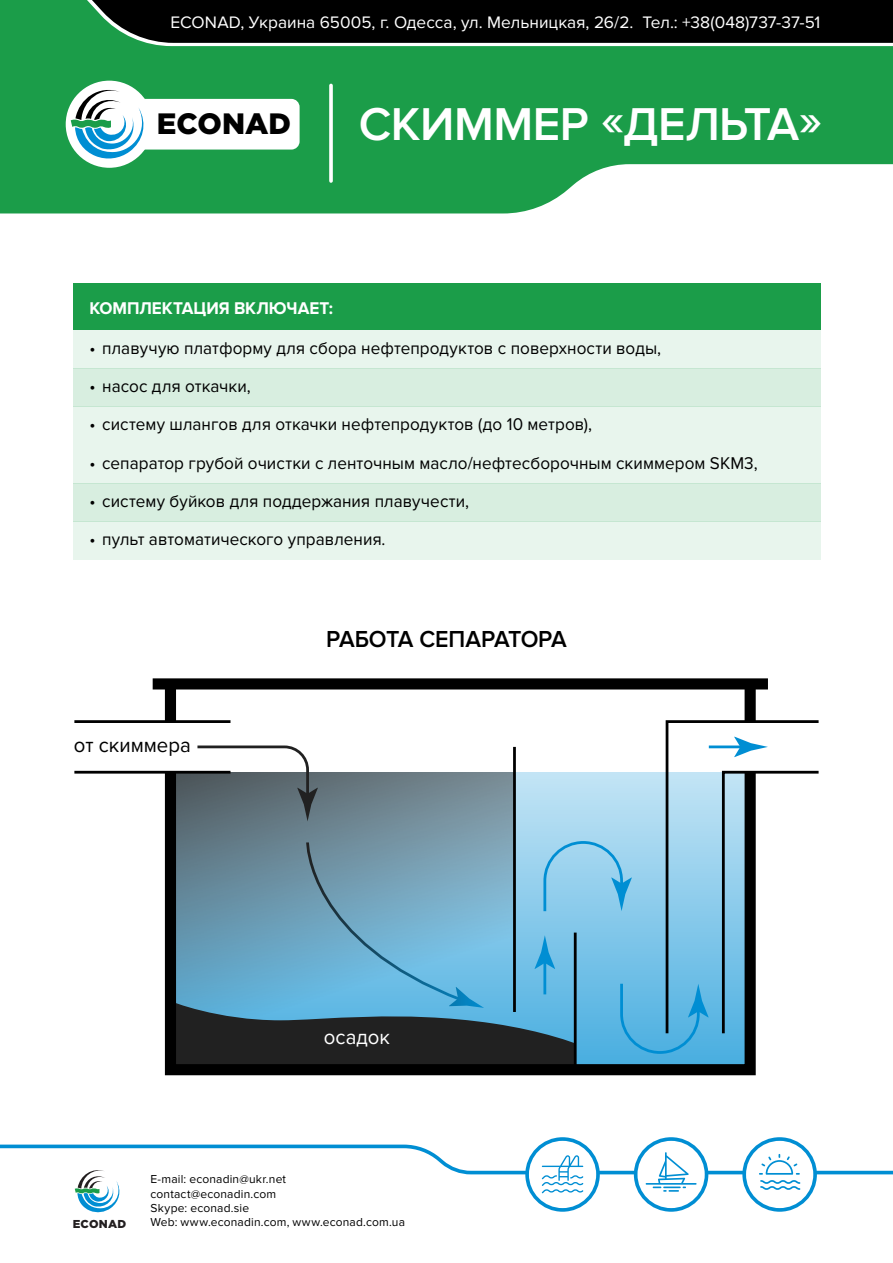
<style>
.page{position:relative;width:893px;height:1263px;background:#fff}
.page>*{position:absolute;margin:0;border:0;box-sizing:border-box;transform-origin:0 0}
.t1{font:600 47.7px "Proxima Nova";letter-spacing:-.01em;color:#fff}
.t2{font:900 29.4px "Gotham Pro";color:#000}
.t3{font:600 24px "Proxima Nova";letter-spacing:-.02em;color:#000}
.t4{font:21px "Proxima Nova";color:#000}
.t5{font:21px "Proxima Nova";letter-spacing:.005em;color:#fff}
.t6{font:17.55px "Proxima Nova";letter-spacing:.005em;color:#000}
.t7{font:700 17.55px "Proxima Nova";letter-spacing:-.005em;color:#fff}
.t8{font:17.25px "Proxima Nova";color:#fff}
.t9{font:12px/14.4px "Proxima Nova";letter-spacing:.015em;color:#000}
.t10{font:900 11.55px "Gotham Pro";letter-spacing:.02em;color:#231f20}
</style>
<div class="page">
<svg style="left:0;top:0;width:893px;height:213px;fill:#1b9d49"></svg>
<svg style="left:0;top:1144px;width:893px;height:46px"></svg>
<svg style="left:525px;top:1137px;width:75px;height:75px"></svg>
<svg style="left:634px;top:1137px;width:74px;height:75px"></svg>
<svg style="left:742px;top:1137px;width:75px;height:75px"></svg>
<svg style="left:329px;top:85px;width:4px;height:96px"></svg>
<svg style="left:75px;top:1167px;width:48px;height:46px"></svg>
<div style="left:66px;top:81px;width:87px;height:87px;background:#fff;border-radius:50%"></div>
<svg style="left:71px;top:85px;width:229px;height:76px"></svg>
<div style="left:73px;top:330px;width:747px;height:38px;background:#e8f5ed"></div>
<div style="left:73px;top:407px;width:747px;height:38px;background:#e8f5ed"></div>
<div style="left:73px;top:368px;width:747px;height:39px;background:#d8eee0"></div>
<div style="left:73px;top:445px;width:747px;height:38px;background:#e8f5ed"></div>
<div style="left:73px;top:483px;width:747px;height:39px;background:#d8eee0"></div>
<div style="left:73px;top:522px;width:747px;height:38px;background:#e8f5ed"></div>
<div style="left:73px;top:284px;width:747px;height:46px;background:#1b9d49"></div>
<svg style="left:516px;top:772px;width:228px;height:291px"></svg>
<svg style="left:177px;top:772px;width:336px;height:68px"></svg>
<div style="left:165px;top:678px;width:591px;height:397px;border:11px solid #000"></div>
<div style="left:74px;top:722px;width:156px;height:50px;background:#fff"></div>
<hr style="left:513px;top:747px;width:3px;height:265px;background:#000">
<svg style="left:664px;top:719px;width:155px;height:317px"></svg>
<div style="left:153px;top:678px;width:615px;height:11px;background:#000"></div>
<hr style="left:74px;top:771px;width:156px;height:3px;background:#000">
<hr style="left:74px;top:720px;width:156px;height:3px;background:#000">
<svg style="left:195px;top:745px;width:123px;height:76px"></svg>
<hr style="left:709px;top:745px;width:36px;height:3px;background:#008ed3">
<svg style="left:734px;top:737px;width:34px;height:20px"></svg>
<svg style="left:170px;top:840px;width:538px;height:230px"></svg>
<p class="t8" style="left:170px;top:12px;width:651px">ECONAD, Украина 65005, г. Одесса, ул. Мельницкая, 26/2. Тел.: +38(048)737-37-51</p>
<h2 class="t2" style="left:157px;top:107px;width:136px">ECONAD</h2>
<h1 class="t1" style="left:359px;top:96px;width:465px">СКИММЕР «ДЕЛЬТА»</h1>
<p class="t7" style="left:90px;top:298px;width:245px">КОМПЛЕКТАЦИЯ ВКЛЮЧАЕТ:</p>
<p class="t6" style="left:90px;top:338px;width:573px">• плавучую платформу для сбора нефтепродуктов с поверхности воды,</p>
<p class="t6" style="left:90px;top:376px;width:163px">• насос для откачки,</p>
<p class="t6" style="left:90px;top:414px;width:504px">• систему шлангов для откачки нефтепродуктов (до 10 метров),</p>
<p class="t6" style="left:90px;top:453px;width:670px">• сепаратор грубой очистки с ленточным масло/нефтесборочным скиммером SKM3,</p>
<p class="t6" style="left:90px;top:491px;width:381px">• систему буйков для поддержания плавучести,</p>
<p class="t6" style="left:90px;top:529px;width:298px">• пульт автоматического управления.</p>
<p class="t4" style="left:74px;top:732px;width:118px">от скиммера</p>
<h3 class="t3" style="left:326px;top:625px;width:242px">РАБОТА СЕПАРАТОРА</h3>
<p class="t5" style="left:324px;top:1025px;width:68px">осадок</p>
<p class="t9" style="left:150px;top:1172px;width:137px">E-mail: econadin@ukr.net contact@econadin.com<br>Skype: econad.sie</p>
<p class="t10" style="left:73px;top:1217px;width:55px">ECONAD</p>
<p class="t9" style="left:150px;top:1215px;width:256px">Web: www.econadin.com, www.econad.com.ua</p>
</div>
